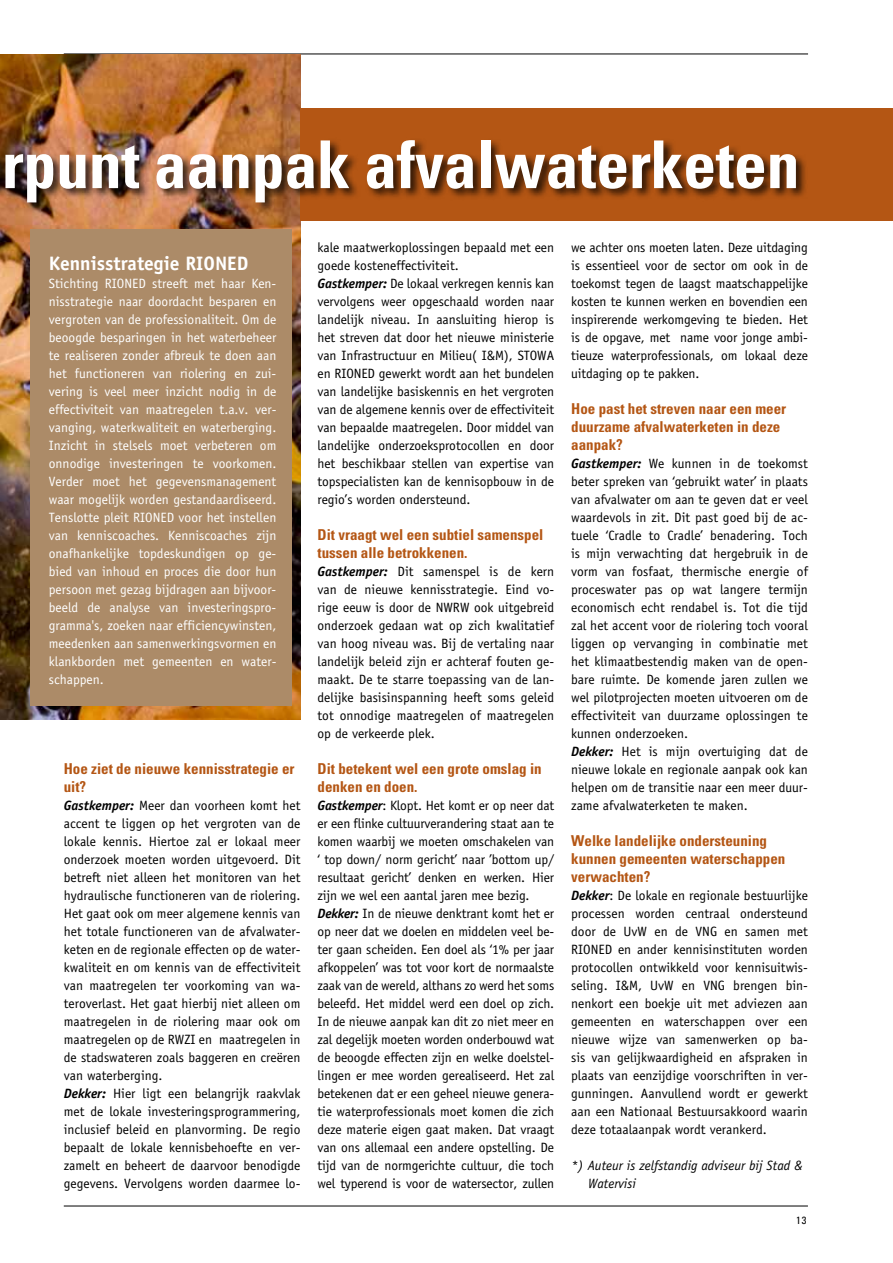
<style>
.page{position:relative;width:893px;height:1263px;background:#fff}
.page>*{position:absolute;margin:0;border:0;box-sizing:border-box;transform-origin:0 0}
.t1{font:700 condensed 66px "Univers LT Std";letter-spacing:-.005em;color:#fff}
.t2{font:700 19.5px "Officina Sans Std";color:#fff}
.t3{font:700 condensed 15px/18px "Univers LT Std";color:#b45614}
.t4{font:13.5px/18px "Officina Sans Std";color:#000}
.t5{font:13.5px/18px "Officina Sans Std";color:#fff;text-align:justify}
.t6{font:italic 13.5px/18px "Officina Sans Std";color:#000}
.t7{font:condensed 10.5px "Univers LT Std";color:#000}
.s1{font-weight:700;font-style:italic}
</style>
<div class="page">
<hr style="left:64px;top:1206px;width:744px;height:1px;background:#000">
<hr style="left:64px;top:54px;width:744px;height:1px;background:#000">
<img style="left:0;top:54px;width:300px;height:665px">
<div style="left:300px;top:108px;width:593px;height:113px;background:#b45614"></div>
<div style="left:0;top:89px;width:808px;height:126px;background:#000;opacity:.75"></div>
<div style="left:30px;top:230px;width:261px;height:476px;background:#ac8b68"></div>
<h1 class="t1" style="left:2px;top:124px;width:799px">rpunt aanpak afvalwaterketen</h1>
<h2 class="t2" style="left:49px;top:251px;width:201px">Kennisstrategie RIONED</h2>
<p class="t5" style="left:49px;top:274px;width:229px">Stichting RIONED streeft met haar Ken&shy;nisstrategie naar doordacht besparen en vergroten van de professionaliteit. Om de beoogde besparingen in het waterbeheer te realiseren zonder afbreuk te doen aan het functioneren van riolering en zui&shy;vering is veel meer inzicht nodig in de effectiviteit van maatregelen t.a.v. ver&shy;vanging, waterkwaliteit en waterberging.<br>Inzicht in stelsels moet verbeteren om onnodige investeringen te voorkomen.<br>Verder moet het gegevensmanagement waar mogelijk worden gestandaardiseerd.<br>Tenslotte pleit RIONED voor het instellen van kenniscoaches. Kenniscoaches zijn onafhankelijke topdeskundigen op ge&shy;bied van inhoud en proces die door hun persoon met gezag bijdragen aan bijvoor&shy;beeld de analyse van investeringspro&shy;gramma's, zoeken naar efficiencywinsten, meedenken aan samenwerkingsvormen en klankborden met gemeenten en water&shy;schappen.</p>
<p class="t3" style="left:64px;top:760px;width:232px">Hoe ziet de nieuwe kennisstrategie er uit?</p>
<p class="t4" style="left:64px;top:796px;width:238px"><span class="s1">Gastkemper:</span> Meer dan voorheen komt het accent te liggen op het vergroten van de lokale kennis. Hiertoe zal er lokaal meer onderzoek moeten worden uitgevoerd. Dit betreft niet alleen het monitoren van het hydraulische functioneren van de riolering.<br>Het gaat ook om meer algemene kennis van het totale functioneren van de afvalwater&shy;keten en de regionale effecten op de water&shy;kwaliteit en om kennis van de effectiviteit van maatregelen ter voorkoming van wa&shy;teroverlast. Het gaat hierbij niet alleen om maatregelen in de riolering maar ook om maatregelen op de RWZI en maatregelen in de stadswateren zoals baggeren en creëren van waterberging.<br><span class="s1">Dekker:</span> Hier ligt een belangrijk raakvlak met de lokale investeringsprogrammering, inclusief beleid en planvorming. De regio bepaalt de lokale kennisbehoefte en ver&shy;zamelt en beheert de daarvoor benodigde gegevens. Vervolgens worden daarmee lo-</p>
<p class="t4" style="left:317px;top:238px;width:238px">kale maatwerkoplossingen bepaald met een goede kosteneffectiviteit.<br><span class="s1">Gastkemper:</span> De lokaal verkregen kennis kan vervolgens weer opgeschaald worden naar landelijk niveau. In aansluiting hierop is het streven dat door het nieuwe ministerie van Infrastructuur en Milieu( I&amp;M), STOWA en RIONED gewerkt wordt aan het bundelen van landelijke basiskennis en het vergroten van de algemene kennis over de effectiviteit van bepaalde maatregelen. Door middel van landelijke onderzoeksprotocollen en door het beschikbaar stellen van expertise van topspecialisten kan de kennisopbouw in de regio’s worden ondersteund.</p>
<p class="t3" style="left:317px;top:526px;width:227px">Dit vraagt wel een subtiel samenspel tussen alle betrokkenen.</p>
<p class="t4" style="left:317px;top:562px;width:238px;text-align:justify"><span class="s1">Gastkemper:</span> Dit samenspel is de kern van de nieuwe kennisstrategie. Eind vo&shy;rige eeuw is door de NWRW ook uitgebreid onderzoek gedaan wat op zich kwalitatief van hoog niveau was. Bij de vertaling naar landelijk beleid zijn er achteraf fouten ge&shy;maakt. De te starre toepassing van de lan&shy;delijke basisinspanning heeft soms geleid tot onnodige maatregelen of maatregelen op de verkeerde plek.</p>
<p class="t3" style="left:317px;top:760px;width:226px">Dit betekent wel een grote omslag in denken en doen.</p>
<p class="t4" style="left:317px;top:796px;width:238px"><span class="s1">Gastkemper</span>: Klopt. Het komt er op neer dat er een flinke cultuurverandering staat aan te komen waarbij we moeten omschakelen van ‘ top down/ norm gericht’ naar ’bottom up/ resultaat gericht’ denken en werken. Hier zijn we wel een aantal jaren mee bezig.<br><span class="s1">Dekker:</span> In de nieuwe denktrant komt het er op neer dat we doelen en middelen veel be&shy;ter gaan scheiden. Een doel als ‘1% per jaar afkoppelen’ was tot voor kort de normaalste zaak van de wereld, althans zo werd het soms beleefd. Het middel werd een doel op zich.<br>In de nieuwe aanpak kan dit zo niet meer en zal degelijk moeten worden onderbouwd wat de beoogde effecten zijn en welke doelstel&shy;lingen er mee worden gerealiseerd. Het zal betekenen dat er een geheel nieuwe genera&shy;tie waterprofessionals moet komen die zich deze materie eigen gaat maken. Dat vraagt van ons allemaal een andere opstelling. De tijd van de normgerichte cultuur, die toch wel typerend is voor de watersector, zullen</p>
<p class="t4" style="left:571px;top:238px;width:238px;text-align:justify">we achter ons moeten laten. Deze uitdaging is essentieel voor de sector om ook in de toekomst tegen de laagst maatschappelijke kosten te kunnen werken en bovendien een inspirerende werkomgeving te bieden. Het is de opgave, met name voor jonge ambi&shy;tieuze waterprofessionals, om lokaal deze uitdaging op te pakken.</p>
<p class="t3" style="left:571px;top:400px;width:216px">Hoe past het streven naar een meer duurzame afvalwaterketen in deze aanpak?</p>
<p class="t4" style="left:571px;top:454px;width:238px"><span class="s1">Gastkemper:</span> We kunnen in de toekomst beter spreken van ‘gebruikt water’ in plaats van afvalwater om aan te geven dat er veel waardevols in zit. Dit past goed bij de ac&shy;tuele ‘Cradle to Cradle’ benadering. Toch is mijn verwachting dat hergebruik in de vorm van fosfaat, thermische energie of proceswater pas op wat langere termijn economisch echt rendabel is. Tot die tijd zal het accent voor de riolering toch vooral liggen op vervanging in combinatie met het klimaatbestendig maken van de open&shy;bare ruimte. De komende jaren zullen we wel pilotprojecten moeten uitvoeren om de effectiviteit van duurzame oplossingen te kunnen onderzoeken.<br><span class="s1">Dekker:</span> Het is mijn overtuiging dat de nieuwe lokale en regionale aanpak ook kan helpen om de transitie naar een meer duur&shy;zame afvalwaterketen te maken.</p>
<p class="t3" style="left:571px;top:832px;width:216px">Welke landelijke ondersteuning kunnen gemeenten waterschappen verwachten?</p>
<p class="t4" style="left:571px;top:886px;width:238px;text-align:justify"><span class="s1">Dekker</span>: De lokale en regionale bestuurlijke processen worden centraal ondersteund door de UvW en de VNG en samen met RIONED en ander kennisinstituten worden protocollen ontwikkeld voor kennisuitwis&shy;seling. I&amp;M, UvW en VNG brengen bin&shy;nenkort een boekje uit met adviezen aan gemeenten en waterschappen over een nieuwe wijze van samenwerken op ba&shy;sis van gelijkwaardigheid en afspraken in plaats van eenzijdige voorschriften in ver&shy;gunningen. Aanvullend wordt er gewerkt aan een Nationaal Bestuursakkoord waarin deze totaalaanpak wordt verankerd.</p>
<p class="t6" style="left:588px;top:1156px;width:216px;text-indent:-17px">*) Auteur is zelfstandig adviseur bij Stad &amp;<br>Watervisi</p>
<p class="t7" style="left:796px;top:1214px;width:12px">13</p>
</div>
